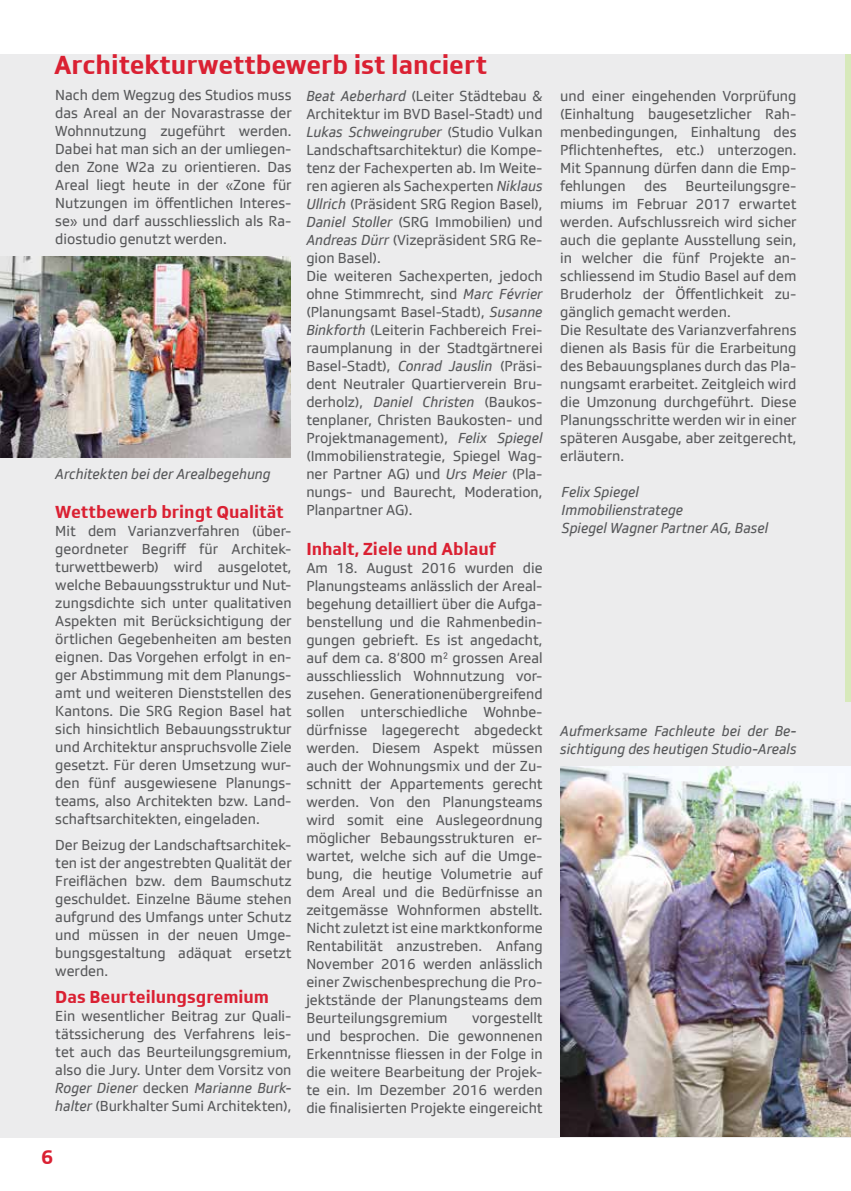
<style>
.page{position:relative;width:851px;height:1191px;background:#fff}
.page>*{position:absolute;margin:0;border:0;box-sizing:border-box;transform-origin:0 0}
.t1{font:700 27px "SRGSSR Type";color:#da2032}
.t2{font:700 21px "SRGSSR Type";color:#da2032}
.t3{font:700 18px "SRGSSR Type";color:#da2032}
.t4{font:15px/18px "SRGSSR Type";color:#58595b;text-align:justify}
.t5{font:italic 15px/18px "SRGSSR Type";color:#58595b}
.s1{font-family:"Gill Sans"}
.s2{font-style:italic}
.s3{font-family:"DINOT"}
</style>
<div class="page">
<div style="left:0;top:54px;width:850px;height:1083px;background:#ececed"></div>
<div style="left:844px;top:54px;width:6px;height:648px;background:#d7e9bb"></div>
<img style="left:0;top:256px;width:290px;height:202px">
<img style="left:560px;top:766px;width:290px;height:371px">
<h1 class="t1" style="left:54px;top:48px;width:434px">Architekturwettbewerb ist lanciert</h1>
<p class="t4" style="left:55px;top:86px;width:238px">Nach dem Wegzug des Studios muss das Areal an der Novarastrasse der Wohnnutzung zugeführt werden.<br>Dabei hat man sich an der umliegen&shy;den Zone W2a zu orientieren. Das Areal liegt heute in der <span class="s1">«</span>Zone für Nutzungen im öffentlichen Interes&shy;se<span class="s1">»</span> und darf ausschliesslich als Ra&shy;diostudio genutzt werden.</p>
<p class="t5" style="left:55px;top:465px;width:217px">Architekten bei der Arealbegehung</p>
<p class="t3" style="left:55px;top:501px;width:230px">Wettbewerb bringt Qualität</p>
<p class="t4" style="left:55px;top:522px;width:238px">Mit dem Varianzverfahren (über&shy;geordneter Begriff für Architek&shy;turwettbewerb) wird ausgelotet, welche Bebauungsstruktur und Nut&shy;zungsdichte sich unter qualitativen Aspekten mit Berücksichtigung der örtlichen Gegebenheiten am besten eignen. Das Vorgehen erfolgt in en&shy;ger Abstimmung mit dem Planungs&shy;amt und weiteren Dienststellen des Kantons. Die SRG Region Basel hat sich hinsichtlich Bebauungsstruktur und Architektur anspruchsvolle Ziele gesetzt. Für deren Umsetzung wur&shy;den fünf ausgewiesene Planungs&shy;teams, also Architekten bzw. Land&shy;schaftsarchitekten, eingeladen.</p>
<p class="t4" style="left:55px;top:835px;width:238px">Der Beizug der Landschaftsarchitek&shy;ten ist der angestrebten Qualität der Freiflächen bzw. dem Baumschutz geschuldet. Einzelne Bäume stehen aufgrund des Umfangs unter Schutz und müssen in der neuen Umge&shy;bungsgestaltung adäquat ersetzt werden.</p>
<p class="t3" style="left:55px;top:986px;width:215px">Das Beurteilungsgremium</p>
<p class="t4" style="left:55px;top:1007px;width:238px">Ein wesentlicher Beitrag zur Quali&shy;tätssicherung des Verfahrens leis&shy;tet auch das Beurteilungsgremium, also die Jury. Unter dem Vorsitz von <span class="s2">Roger Diener</span> decken <span class="s2">Marianne Burk&shy;halter</span> (Burkhalter Sumi Architekten),</p>
<p class="t4" style="left:306px;top:87px;width:238px;text-align:left"><span class="s2">Beat Aeberhard</span> (Leiter Städtebau &amp; Architektur im BVD Basel-Stadt) und <span class="s2">Lukas Schweingruber</span> (Studio Vulkan Landschaftsarchitektur) die Kompe&shy;tenz der Fachexperten ab. Im Weite&shy;ren agieren als Sachexperten <span class="s2">Niklaus Ullrich</span> (Präsident SRG Region Basel), <span class="s2">Daniel Stoller</span> (SRG Immobilien) und <span class="s2">Andreas Dürr</span> (Vizepräsident SRG Re&shy;gion Basel).<br>Die weiteren Sachexperten, jedoch ohne Stimmrecht, sind <span class="s2">Marc Février </span>(Planungsamt Basel-Stadt), <span class="s2">Susanne Binkforth</span> (Leiterin Fachbereich Frei&shy;raumplanung in der Stadtgärtnerei Basel-Stadt), <span class="s2">Conrad Jauslin</span> (Präsi&shy;dent Neutraler Quartierverein Bru&shy;derholz), <span class="s2">Daniel Christen</span> (Baukos&shy;tenplaner, Christen Baukosten- und Projektmanagement), <span class="s2">Felix Spiegel </span>(Immobilienstrategie, Spiegel Wag&shy;ner Partner AG) und <span class="s2">Urs Meier</span> (Pla&shy;nungs- und Baurecht, Moderation, Planpartner AG).</p>
<p class="t3" style="left:306px;top:538px;width:191px">Inhalt, Ziele und Ablauf</p>
<p class="t4" style="left:306px;top:558px;width:238px">Am 18. August 2016 wurden die Planungsteams anlässlich der Areal&shy;begehung detailliert über die Aufga&shy;benstellung und die Rahmenbedin&shy;gungen gebrieft. Es ist angedacht, auf dem ca. 8‘800 m<span class="s3">2</span> grossen Areal ausschliesslich Wohnnutzung vor&shy;zusehen. Generationenübergreifend sollen unterschiedliche Wohnbe&shy;dürfnisse lagegerecht abgedeckt werden. Diesem Aspekt müssen auch der Wohnungsmix und der Zu&shy;schnitt der Appartements gerecht werden. Von den Planungsteams wird somit eine Auslegeordnung möglicher Bebaungsstrukturen er&shy;wartet, welche sich auf die Umge&shy;bung, die heutige Volumetrie auf dem Areal und die Bedürfnisse an zeitgemässe Wohnformen abstellt.<br>Nicht zuletzt ist eine marktkonforme Rentabilität anzustreben. Anfang November 2016 werden anlässlich einer Zwischenbesprechung die Pro&shy;jektstände der Planungsteams dem Beurteilungsgremium</p>
<p class="t4" style="left:306px;top:1008px;width:238px;text-indent:166px">vorgestellt und besprochen. Die gewonnenen Erkenntnisse fliessen in der Folge in die weitere Bearbeitung der Projek&shy;te ein. Im Dezember 2016 werden die finalisierten Projekte eingereicht</p>
<h2 class="t2" style="left:41px;top:1144px;width:14px">6</h2>
<p class="t4" style="left:560px;top:87px;width:238px;text-align:left">und einer eingehenden Vorprüfung (Einhaltung baugesetzlicher Rah&shy;menbedingungen, Einhaltung des Pflichtenheftes, etc.) unterzogen.<br>Mit Spannung dürfen dann die Emp&shy;fehlungen des Beurteilungsgre&shy;miums im Februar 2017 erwartet werden. Aufschlussreich wird sicher auch die geplante Ausstellung sein, in welcher die fünf Projekte an&shy;schliessend im Studio Basel auf dem Bruderholz der Öffentlichkeit zu&shy;gänglich gemacht werden.<br>Die Resultate des Varianzverfahrens dienen als Basis für die Erarbeitung des Bebauungsplanes durch das Pla&shy;nungsamt erarbeitet. Zeitgleich wird die Umzonung durchgeführt. Diese Planungsschritte werden wir in einer späteren Ausgabe, aber zeitgerecht, erläutern.</p>
<p class="t5" style="left:561px;top:482px;width:208px">Felix Spiegel<br>Immobilienstratege<br>Spiegel Wagner Partner AG, Basel</p>
<p class="t5" style="left:560px;top:721px;width:238px">Aufmerksame Fachleute bei der Be&shy;sichtigung des heutigen Studio-Areals</p>
</div>
